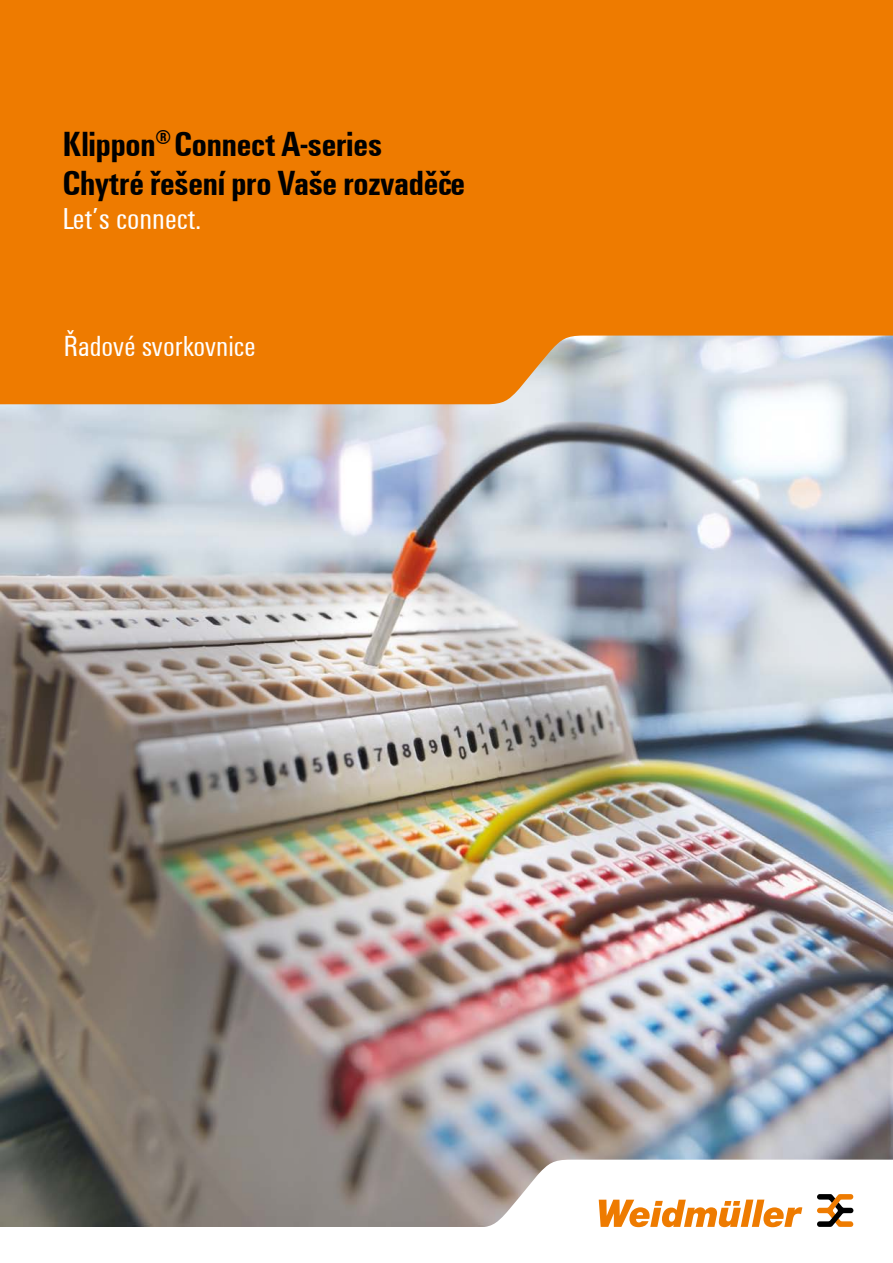
<style>
.page{position:relative;width:893px;height:1263px;background:#fff}
.page>*{position:absolute;margin:0;border:0;box-sizing:border-box;transform-origin:0 0}
.t1{font:700 36px/39px "Weidmueller Condensed";letter-spacing:-.005em;color:#000}
.t2{font:31.5px "Weidmueller Condensed";color:#fff}
.t3{font:30px "Weidmueller Condensed";color:#fff}
</style>
<div class="page">
<img style="left:0;top:404px;width:893px;height:756px">
<div style="left:0;top:0;width:893px;height:404px;background:#ee7b00"></div>
<svg style="left:0;top:1160px;width:854px;height:68px"></svg>
<svg style="left:599px;top:1199px;width:203px;height:28px"></svg>
<svg style="left:817px;top:1194px;width:36px;height:33px"></svg>
<p class="t1" style="left:63px;top:123px;width:404px">Klippon<sup>®</sup> Connect A-series<br>Chytré řešení pro Vaše rozvaděče</p>
<p class="t2" style="left:63px;top:198px;width:140px">Let’s connect.</p>
<p class="t3" style="left:64px;top:326px;width:193px">Řadové svorkovnice</p>
</div>
